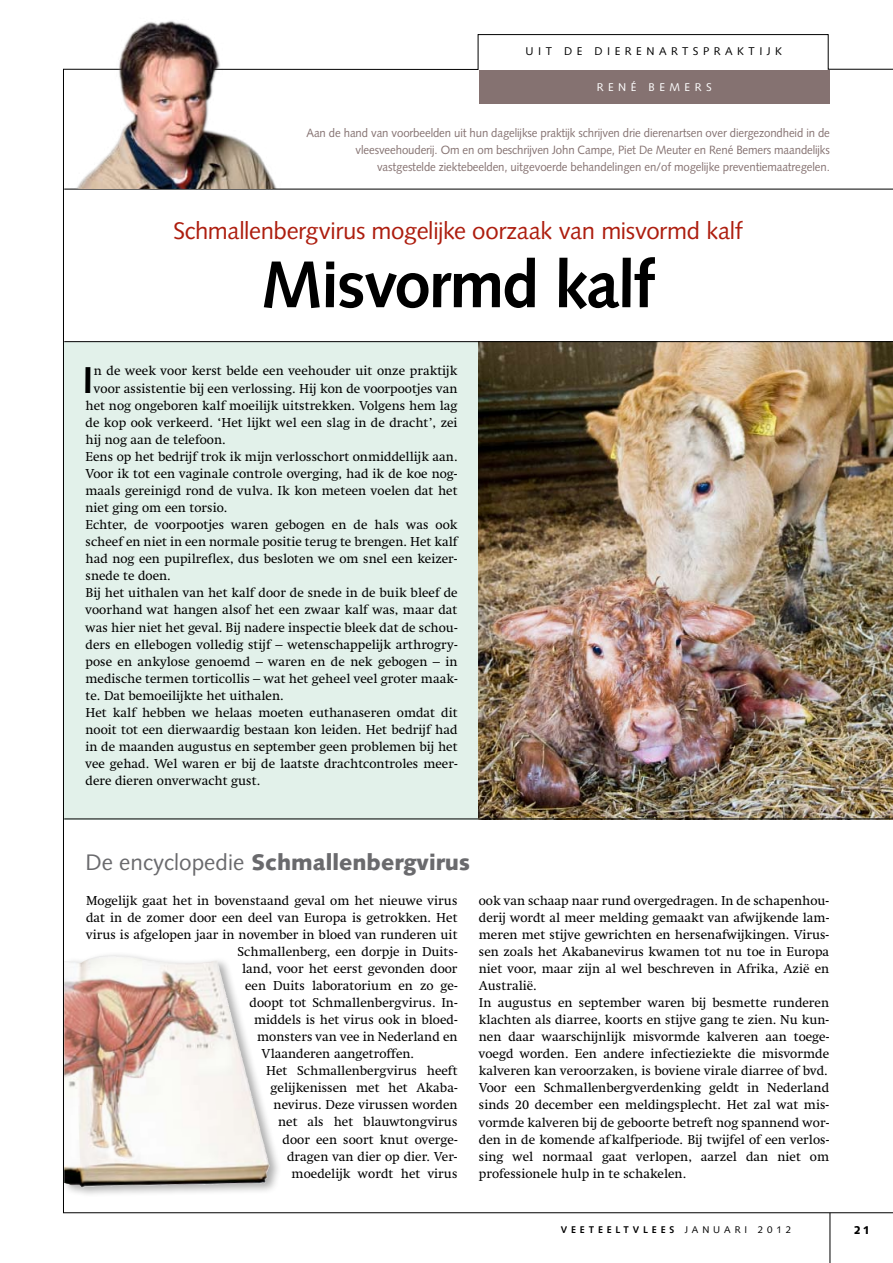
<style>
.page{position:relative;width:893px;height:1263px;background:#fff}
.page>*{position:absolute;margin:0;border:0;box-sizing:border-box;transform-origin:0 0}
.t1{font:700 66px "Syntax LT Pro";letter-spacing:-.03em;color:#000}
.t2{font:700 37.35px "Syntax LT Pro";color:#000}
.t3{font:24px "Syntax LT Pro";letter-spacing:-.015em;color:#ad1d0e}
.t4{font:900 22.5px "Syntax LT Pro";color:#6a6a6d}
.t5{font:13.2px/17.1px "Swift LT Pro";color:#000}
.t6{font:12px/17.1px "Syntax LT Pro";letter-spacing:-.01em;color:#857271;text-align:right;scale:.95 1}
.t7{font:11.25px "Syntax LT Pro";letter-spacing:.4em;color:#000}
.t8{font:11.25px "Syntax LT Pro";color:#fff}
.t9{font:900 11.25px "Syntax LT Pro";color:#000}
.t10{font:700 9.75px "Syntax LT Pro";letter-spacing:.4em;color:#000}
.t11{font:9.75px "Syntax LT Pro";letter-spacing:.4em;color:#000}
.s1{font-weight:400}
.s2{font-weight:700}
</style>
<div class="page">
<img style="left:63px;top:34px;width:830px;height:1229px">
<hr style="left:64px;top:341px;width:829px;height:1px;background:#000">
<hr style="left:830px;top:1213px;width:1px;height:50px;background:#000">
<hr style="left:64px;top:189px;width:829px;height:1px;background:#000">
<img style="left:67px;top:20px;width:224px;height:169px">
<p class="t7" style="left:525px;top:45px;width:258px">UIT DE DIERENARTSPRAKTIJK</p>
<p class="t8" style="left:597px;top:81px;width:21px">R en</p>
<p class="t8" style="left:631px;top:81px;width:64px">é Be mers</p>
<p class="t6" style="left:307px;top:124px;width:552px">Aan de hand van voorbeelden uit hun dagelijkse praktijk schrijven drie dierenartsen over diergezondheid in de vleesveehouderij. Om en om beschrijven John Campe, Piet De Meuter en René Bemers maandelijks vastgestelde ziektebeelden, uitgevoerde behandelingen en/of mogelijke preventiemaatregelen.</p>
<h3 class="t3" style="left:173px;top:216px;width:571px">Schmallenbergvirus mogelijke oorzaak van misvormd kalf</h3>
<h1 class="t1" style="left:261px;top:246px;width:396px">Misvormd kalf</h1>
<h2 class="t2" style="left:83px;top:358px;width:12px">I</h2>
<p class="t5" style="left:94px;top:362px;width:365px">n de week voor kerst belde een veehouder uit onze praktijk</p>
<p class="t5" style="left:94px;top:379px;width:365px">voor assistentie bij een verlossing. Hij kon de voorpootjes van</p>
<p class="t5" style="left:85px;top:397px;width:374px">het nog ongeboren kalf moeilijk uitstrekken. Volgens hem lag</p>
<p class="t5" style="left:85px;top:414px;width:374px">de kop ook verkeerd. ‘Het lijkt wel een slag in de dracht’, zei</p>
<p class="t5" style="left:85px;top:431px;width:142px">hij nog aan de telefoon.</p>
<p class="t5" style="left:85px;top:448px;width:374px">Eens op het bedrijf trok ik mijn verlosschort onmiddellijk aan.</p>
<p class="t5" style="left:85px;top:465px;width:373px">Voor ik tot een vaginale controle overging, had ik de koe nog-</p>
<p class="t5" style="left:85px;top:482px;width:374px">maals gereinigd rond de vulva. Ik kon meteen voelen dat het</p>
<p class="t5" style="left:85px;top:499px;width:144px">niet ging om een torsio.</p>
<p class="t5" style="left:85px;top:516px;width:374px">Echter, de voorpootjes waren gebogen en de hals was ook</p>
<p class="t5" style="left:85px;top:533px;width:374px">scheef en niet in een normale positie terug te brengen. Het kalf</p>
<p class="t5" style="left:85px;top:550px;width:374px">had nog een pupilreflex, dus besloten we om snel een keizer-</p>
<p class="t5" style="left:85px;top:567px;width:87px">snede te doen.</p>
<p class="t5" style="left:85px;top:584px;width:374px">Bij het uithalen van het kalf door de snede in de buik bleef de</p>
<p class="t5" style="left:85px;top:601px;width:373px">voorhand wat hangen alsof het een zwaar kalf was, maar dat</p>
<p class="t5" style="left:85px;top:618px;width:374px">was hier niet het geval. Bij nadere inspectie bleek dat de schou-</p>
<p class="t5" style="left:85px;top:635px;width:374px">ders en ellebogen volledig stijf – wetenschappelijk arthrogry-</p>
<p class="t5" style="left:85px;top:653px;width:374px">pose en ankylose genoemd – waren en de nek gebogen – in</p>
<p class="t5" style="left:85px;top:670px;width:374px">medische termen torticollis – wat het geheel veel groter maak-</p>
<p class="t5" style="left:85px;top:687px;width:200px">te. Dat bemoeilijkte het uithalen.</p>
<p class="t5" style="left:85px;top:704px;width:374px">Het kalf hebben we helaas moeten euthanaseren omdat dit</p>
<p class="t5" style="left:85px;top:721px;width:373px">nooit tot een dierwaardig bestaan kon leiden. Het bedrijf had</p>
<p class="t5" style="left:85px;top:738px;width:374px">in de maanden augustus en september geen problemen bij het</p>
<p class="t5" style="left:85px;top:755px;width:374px">vee gehad. Wel waren er bij de laatste drachtcontroles meer-</p>
<p class="t5" style="left:85px;top:772px;width:176px">dere dieren onverwacht gust.</p>
<h3 class="t4" style="left:86px;top:849px;width:386px"><span class="s1">De encyclopedie</span> Schmallenbergvirus</h3>
<p class="t5" style="left:86px;top:891px;width:373px">Mogelijk gaat het in bovenstaand geval om het nieuwe virus</p>
<p class="t5" style="left:86px;top:909px;width:373px">dat in de zomer door een deel van Europa is getrokken. Het</p>
<p class="t5" style="left:86px;top:926px;width:373px">virus is afgelopen jaar in november in bloed van runderen uit</p>
<p class="t5" style="left:238px;top:943px;width:221px">Schmallenberg, een dorpje in Duits-</p>
<p class="t5" style="left:242px;top:960px;width:217px">land, voor het eerst gevonden door</p>
<p class="t5" style="left:245px;top:977px;width:214px">een Duits laboratorium en zo ge-</p>
<p class="t5" style="left:250px;top:994px;width:209px">doopt tot Schmallenbergvirus. In-</p>
<p class="t5" style="left:254px;top:1011px;width:205px">middels is het virus ook in bloed-</p>
<p class="t5" style="left:257px;top:1028px;width:202px">monsters van vee in Nederland en</p>
<p class="t5" style="left:262px;top:1045px;width:154px">Vlaanderen aangetroffen.</p>
<p class="t5" style="left:266px;top:1062px;width:193px">Het Schmallenbergvirus heeft</p>
<p class="t5" style="left:271px;top:1079px;width:188px">gelijkenissen met het Akaba-</p>
<p class="t5" style="left:274px;top:1096px;width:185px">nevirus. Deze virussen worden</p>
<p class="t5" style="left:278px;top:1113px;width:181px">net als het blauwtongvirus</p>
<p class="t5" style="left:283px;top:1130px;width:176px">door een soort knut overge-</p>
<p class="t5" style="left:287px;top:1147px;width:172px">dragen van dier op dier. Ver-</p>
<p class="t5" style="left:292px;top:1165px;width:167px">moedelijk wordt het virus</p>
<p class="t5" style="left:479px;top:891px;width:352px">ook van schaap naar rund overgedragen. In de schapenhou&shy;derij wordt al meer melding gemaakt van afwijkende lam&shy;meren met stijve gewrichten en hersenafwijkingen. Virus&shy;sen zoals het Akabanevirus kwamen tot nu toe in Europa niet voor, maar zijn al wel beschreven in Afrika, Azië en Australië.<br>In augustus en september waren bij besmette runderen klachten als diarree, koorts en stijve gang te zien. Nu kun&shy;nen daar waarschijnlijk misvormde kalveren aan toege&shy;voegd worden. Een andere infectieziekte die misvormde kalveren kan veroorzaken, is boviene virale diarree of bvd.<br>Voor een Schmallenbergverdenking geldt in Nederland sinds 20 december een meldingsplecht. Het zal wat mis&shy;vormde kalveren bij de geboorte betreft nog spannend wor&shy;den in de komende afkalfperiode. Bij twijfel of een verlos&shy;sing wel normaal gaat verlopen, aarzel dan niet om professionele hulp in te schakelen.</p>
<p class="t10" style="left:561px;top:1223px;width:91px">VEETEELTVlee</p>
<p class="t11" style="left:669px;top:1223px;width:123px"><span class="s2">s</span> JANUARI 2012</p>
<p class="t9" style="left:854px;top:1223px;width:18px">21</p>
</div>
